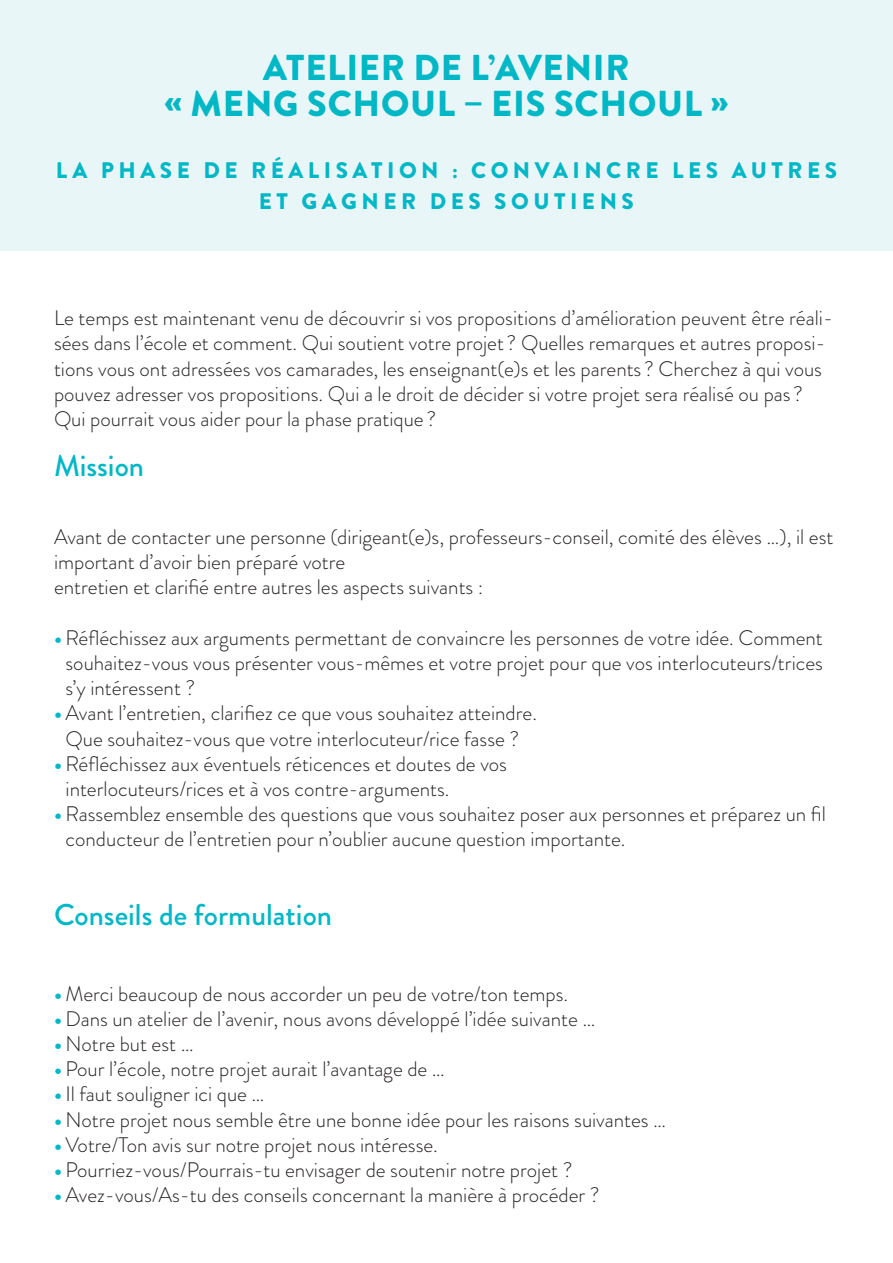
<style>
.page{position:relative;width:893px;height:1263px;background:#fff}
.page>*{position:absolute;margin:0;border:0;box-sizing:border-box;transform-origin:0 0}
.t1{font:900 36px/36px "Brandon Grotesque";letter-spacing:.02em;color:#00b7c5;text-align:center}
.Intertitre{font:500 30px "Brandon Grotesque";color:#00b7c5}
.t2{font:900 22.5px/30.9px "Brandon Grotesque";letter-spacing:.2em;color:#00b7c5;text-align:center}
.fließtext_f{font:300 21px/25.2px "Brandon Grotesque";color:#231f20}
.s1{font-weight:700;color:#00b7c5}
</style>
<div class="page">
<div style="left:0;top:0;width:893px;height:251px;background:#e9f6f8"></div>
<p class="t1" style="left:164px;top:50px;width:566px">ATELIER DE L’AVENIR<br>« MENG SCHOUL – EIS SCHOUL »</p>
<p class="t2" style="left:56px;top:155px;width:783px">LA PHASE DE RÉALISATION : CONVAINCRE LES AUTRES<br>ET GAGNER DES SOUTIENS</p>
<p class="fließtext_f" style="left:54px;top:305px;width:780px">Le temps est maintenant venu de découvrir si vos propositions d’amélioration peuvent être réali&shy;sées dans l’école et comment. Qui soutient votre projet ? Quelles remarques et autres proposi&shy;tions vous ont adressées vos camarades, les enseignant(e)s et les parents ? Cherchez à qui vous pouvez adresser vos propositions. Qui a le droit de décider si votre projet sera réalisé ou pas ?</p>
<p class="fließtext_f" style="left:54px;top:406px;width:384px">Qui pourrait vous aider pour la phase pratique ?</p>
<p class="Intertitre" style="left:54px;top:445px;width:92px">Mission</p>
<p class="fließtext_f" style="left:54px;top:524px;width:781px">Avant de contacter une personne (dirigeant(e)s, professeurs-conseil, comité des élèves …), il est important d’avoir bien préparé votre<br>entretien et clarifié entre autres les aspects suivants :</p>
<p class="fließtext_f" style="left:66px;top:625px;width:759px;text-align:justify;text-indent:-12px"><span class="s1">•</span> Réfléchissez aux arguments permettant de convaincre les personnes de votre idée. Comment souhaitez-vous vous présenter vous-mêmes et votre projet pour que vos interlocuteurs/trices s’y intéressent ?</p>
<p class="fließtext_f" style="left:54px;top:701px;width:484px;text-align:center"><span class="s1">•</span> Avant l’entretien, clarifiez ce que vous souhaitez atteindre.<br>Que souhaitez-vous que votre interlocuteur/rice fasse ?</p>
<p class="fließtext_f" style="left:66px;top:751px;width:443px;text-indent:-12px"><span class="s1">•</span> Réfléchissez aux éventuels réticences et doutes de vos interlocuteurs/rices et à vos contre-arguments.</p>
<p class="fließtext_f" style="left:66px;top:801px;width:762px;text-indent:-12px"><span class="s1">•</span> Rassemblez ensemble des questions que vous souhaitez poser aux personnes et préparez un fil conducteur de l’entretien pour n’oublier aucune question importante.</p>
<p class="Intertitre" style="left:54px;top:894px;width:280px">Conseils de formulation</p>
<p class="fließtext_f" style="left:54px;top:981px;width:516px"><span class="s1">•</span> Merci beaucoup de nous accorder un peu de votre/ton temps.</p>
<p class="fließtext_f" style="left:54px;top:1006px;width:543px"><span class="s1">•</span> Dans un atelier de l’avenir, nous avons développé l’idée suivante …</p>
<p class="fließtext_f" style="left:54px;top:1031px;width:141px"><span class="s1">•</span> Notre but est …</p>
<p class="fließtext_f" style="left:54px;top:1056px;width:393px"><span class="s1">•</span> Pour l’école, notre projet aurait l’avantage de …</p>
<p class="fließtext_f" style="left:54px;top:1081px;width:212px"><span class="s1">•</span> Il faut souligner ici que …</p>
<p class="fließtext_f" style="left:54px;top:1107px;width:614px"><span class="s1">•</span> Notre projet nous semble être une bonne idée pour les raisons suivantes …</p>
<p class="fließtext_f" style="left:54px;top:1132px;width:385px"><span class="s1">•</span> Votre/Ton avis sur notre projet nous intéresse.</p>
<p class="fließtext_f" style="left:54px;top:1157px;width:520px"><span class="s1">•</span> Pourriez-vous/Pourrais-tu envisager de soutenir notre projet ?</p>
<p class="fließtext_f" style="left:54px;top:1182px;width:547px"><span class="s1">•</span> Avez-vous/As-tu des conseils concernant la manière à procéder ?</p>
</div>
